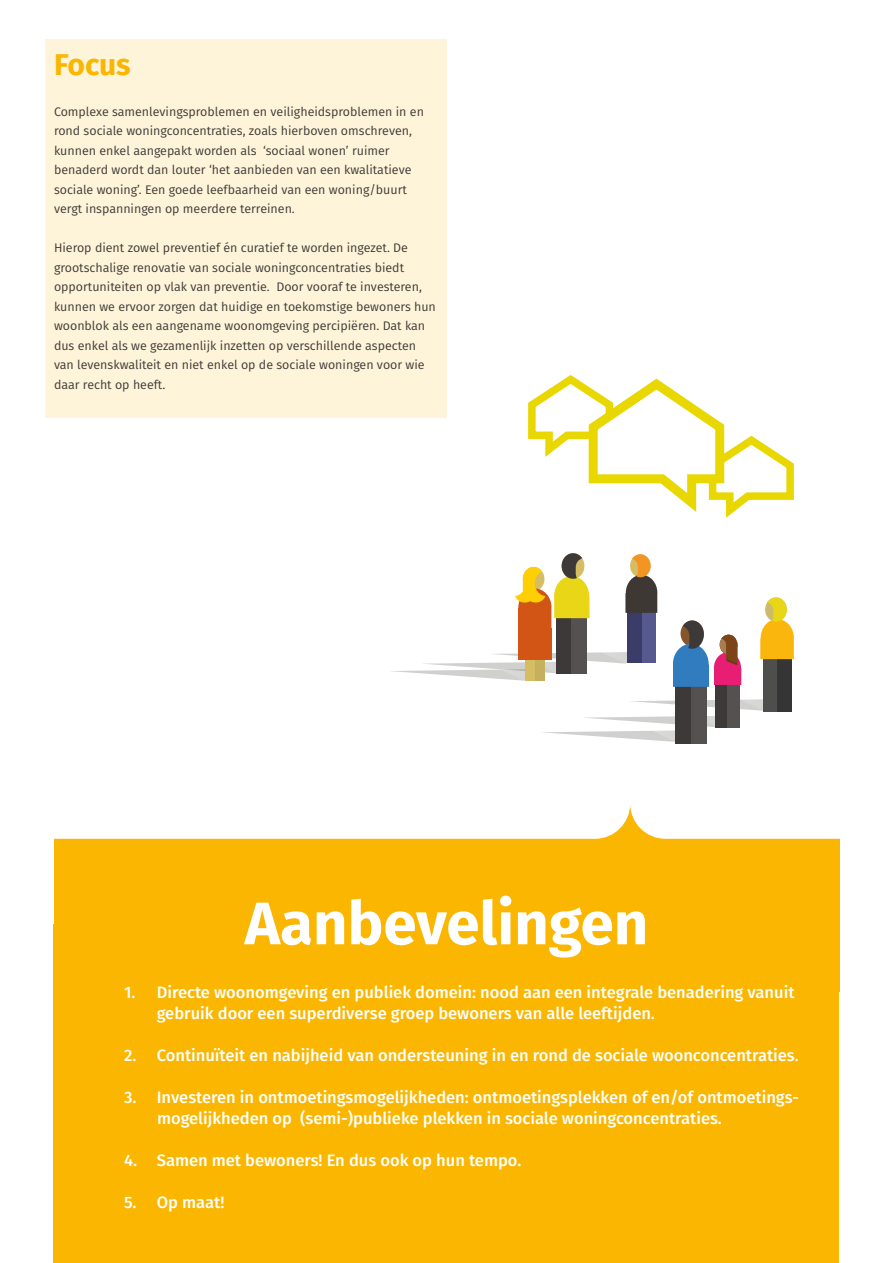
<style>
.page{position:relative;width:893px;height:1263px;background:#fff}
.page>*{position:absolute;margin:0;border:0;box-sizing:border-box;transform-origin:0 0}
.t1{font:700 60px "Fira Sans";color:#fff}
.t2{font:700 30px "Fira Sans";letter-spacing:-.005em;color:#fab600}
.t3{font:500 16.5px/21px "Fira Sans";color:#fff}
.t4{font:12.45px/19.5px "Fira Sans";color:#3e3a37}
</style>
<div class="page">
<svg style="left:54px;top:804px;width:786px;height:188px;fill:#fab600"></svg>
<div style="left:53px;top:925px;width:786px;height:338px;background:#fab600"></div>
<div style="left:45px;top:39px;width:402px;height:379px;background:#fef4d9"></div>
<svg style="left:543px;top:699px;width:220px;height:43px"></svg>
<svg style="left:391px;top:652px;width:237px;height:29px"></svg>
<div style="left:571px;top:615px;width:16px;height:58px;background:#545150"></div>
<div style="left:556px;top:615px;width:15px;height:58px;background:#3d3938"></div>
<div style="left:525px;top:644px;width:10px;height:37px;background:#d4bd62"></div>
<div style="left:535px;top:644px;width:9px;height:37px;background:#c5b05d"></div>
<svg style="left:515px;top:553px;width:74px;height:75px"></svg>
<div style="left:518px;top:628px;width:33px;height:32px;background:#d35516"></div>
<div style="left:628px;top:610px;width:14px;height:53px;background:#3b3d68"></div>
<div style="left:642px;top:610px;width:13px;height:53px;background:#55598d"></div>
<svg style="left:625px;top:554px;width:32px;height:59px"></svg>
<div style="left:727px;top:682px;width:12px;height:46px;background:#545150"></div>
<div style="left:716px;top:682px;width:11px;height:46px;background:#3d3938"></div>
<div style="left:690px;top:683px;width:16px;height:60px;background:#545150"></div>
<div style="left:675px;top:683px;width:15px;height:60px;background:#3d3938"></div>
<svg style="left:673px;top:620px;width:68px;height:67px"></svg>
<div style="left:763px;top:656px;width:15px;height:56px;background:#4e4e4d"></div>
<div style="left:778px;top:656px;width:14px;height:56px;background:#353535"></div>
<svg style="left:760px;top:597px;width:34px;height:62px"></svg>
<svg style="left:528px;top:375px;width:266px;height:143px"></svg>
<h2 class="t2" style="left:54px;top:39px;width:78px">Focus</h2>
<p class="t4" style="left:54px;top:101px;width:371px">Complexe samenlevingsproblemen en veiligheidsproblemen in en rond sociale woningconcentraties, zoals hierboven omschreven, kunnen enkel aangepakt worden als ‘sociaal wonen’ ruimer benaderd wordt dan louter ‘het aanbieden van een kwalitatieve sociale woning’. Een goede leefbaarheid van een woning/buurt vergt inspanningen op meerdere terreinen.</p>
<p class="t4" style="left:54px;top:238px;width:383px">Hierop dient zowel preventief én curatief te worden ingezet. De grootschalige renovatie van sociale woningconcentraties biedt opportuniteiten op vlak van preventie. Door vooraf te investeren, kunnen we ervoor zorgen dat huidige en toekomstige bewoners hun woonblok als een aangename woonomgeving percipiëren. Dat kan dus enkel als we gezamenlijk inzetten op verschillende aspecten van levenskwaliteit en niet enkel op de sociale woningen voor wie daar recht op heeft.</p>
<h1 class="t1" style="left:245px;top:873px;width:405px">Aanbevelingen</h1>
<h3 class="t3" style="left:157px;top:981px;width:639px;text-indent:-33px">1. Directe woonomgeving en publiek domein: nood aan een integrale benadering vanuit gebruik door een superdiverse groep bewoners van alle leeftijden.</h3>
<h3 class="t3" style="left:124px;top:1044px;width:676px">2. Continuïteit en nabijheid van ondersteuning in en rond de sociale woonconcentraties.</h3>
<h3 class="t3" style="left:157px;top:1086px;width:643px;text-indent:-33px">3. Investeren in ontmoetingsmogelijkheden: ontmoetingsplekken of en/of ontmoetings&shy;mogelijkheden op (semi-)publieke plekken in sociale woningconcentraties.</h3>
<h3 class="t3" style="left:124px;top:1149px;width:399px">4. Samen met bewoners! En dus ook op hun tempo.</h3>
<h3 class="t3" style="left:124px;top:1191px;width:102px">5. Op maat!</h3>
</div>
